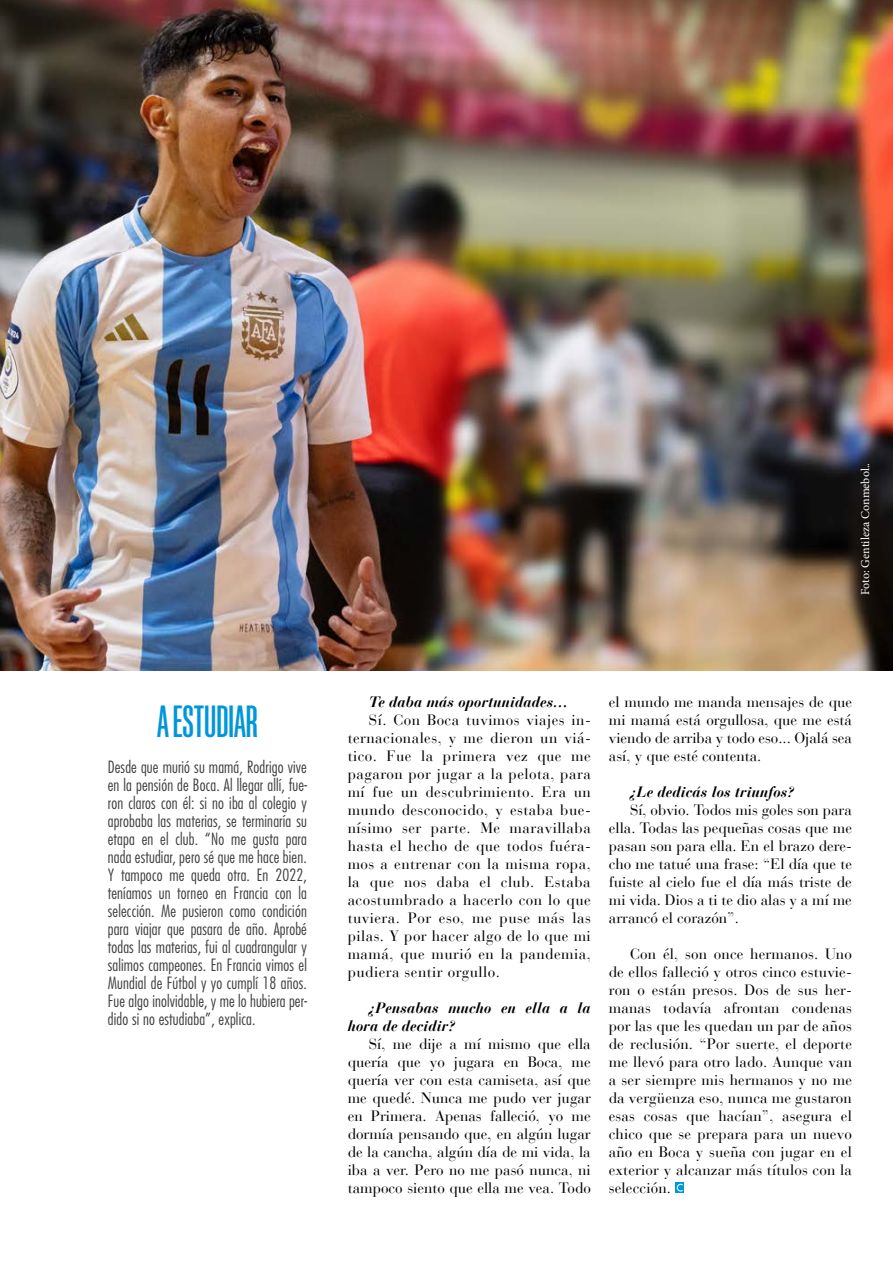
<style>
.page{position:relative;width:893px;height:1263px;background:#fff}
.page>*{position:absolute;margin:0;border:0;box-sizing:border-box;transform-origin:0 0}
.t1{font:45px "Akkordeon Five";color:#0096db}
.t2{font:300 condensed 16.5px/18px "Futura Std";letter-spacing:.01em;color:#414042;text-align:justify}
.t3{font:15px/18px "Bauer Bodoni LT";color:#000;text-align:justify}
.t4{font:italic 700 15px/18px "Bauer Bodoni LT";color:#000}
.t5{font:12px "Minion Pro";color:#fff}
</style>
<div class="page">
<img style="left:0;top:0;width:893px;height:671px">
<svg style="left:675px;top:1182px;width:9px;height:11px"></svg>
<svg style="left:677px;top:1184px;width:6px;height:7px"></svg>
<h1 class="t1" style="left:157px;top:697px;width:102px">A ESTUDIAR</h1>
<p class="t2" style="left:108px;top:758px;width:201px">Desde que murió su mamá, Rodrigo vive en la pensión de Boca. Al llegar allí, fue&shy;ron claros con él: si no iba al colegio y aprobaba las materias, se terminaría su etapa en el club. “No me gusta para nada estudiar, pero sé que me hace bien.<br>Y tampoco me queda otra. En 2022, teníamos un torneo en Francia con la selección. Me pusieron como condición para viajar que pasara de año. Aprobé todas las materias, fui al cuadrangular y salimos campeones. En Francia vimos el Mundial de Fútbol y yo cumplí 18 años.<br>Fue algo inolvidable, y me lo hubiera per&shy;dido si no estudiaba”, explica.</p>
<p class="t5" style="left:857px;top:595px;width:133px;rotate:-90deg">Foto: Gentileza Conmebol..</p>
<p class="t4" style="left:369px;top:693px;width:201px">Te daba más oportunidades…</p>
<p class="t3" style="left:348px;top:711px;width:245px;text-indent:21px">Sí. Con Boca tuvimos viajes in&shy;ternacionales, y me dieron un viá&shy;tico. Fue la primera vez que me pagaron por jugar a la pelota, para mí fue un descubrimiento. Era un mundo desconocido, y estaba bue&shy;nísimo ser parte. Me maravillaba hasta el hecho de que todos fuéra&shy;mos a entrenar con la misma ropa, la que nos daba el club. Estaba acostumbrado a hacerlo con lo que tuviera. Por eso, me puse más las pilas. Y por hacer algo de lo que mi mamá, que murió en la pandemia, pudiera sentir orgullo.</p>
<p class="t4" style="left:348px;top:999px;width:245px;text-indent:21px">¿Pensabas mucho en ella a la hora de decidir?</p>
<p class="t3" style="left:348px;top:1035px;width:245px;text-indent:21px">Sí, me dije a mí mismo que ella quería que yo jugara en Boca, me quería ver con esta camiseta, así que me quedé. Nunca me pudo ver jugar en Primera. Apenas falleció, yo me dormía pensando que, en algún lugar de la cancha, algún día de mi vida, la iba a ver. Pero no me pasó nunca, ni tampoco siento que ella me vea. Todo</p>
<p class="t3" style="left:609px;top:693px;width:245px">el mundo me manda mensajes de que mi mamá está orgullosa, que me está viendo de arriba y todo eso... Ojalá sea así, y que esté contenta.</p>
<p class="t4" style="left:630px;top:783px;width:166px">¿Le dedicás los triunfos?</p>
<p class="t3" style="left:609px;top:801px;width:245px;text-indent:21px">Sí, obvio. Todos mis goles son para ella. Todas las pequeñas cosas que me pasan son para ella. En el brazo dere&shy;cho me tatué una frase: “El día que te fuiste al cielo fue el día más triste de mi vida. Dios a ti te dio alas y a mí me arrancó el corazón”.</p>
<p class="t3" style="left:609px;top:945px;width:245px;text-indent:21px">Con él, son once hermanos. Uno de ellos falleció y otros cinco estuvie&shy;ron o están presos. Dos de sus her&shy;manas todavía afrontan condenas por las que les quedan un par de años de reclusión. “Por suerte, el deporte me llevó para otro lado. Aunque van a ser siempre mis hermanos y no me da vergüenza eso, nunca me gustaron esas cosas que hacían”, asegura el chico que se prepara para un nuevo año en Boca y sueña con jugar en el exterior y alcanzar más títulos con la selección.</p>
</div>
